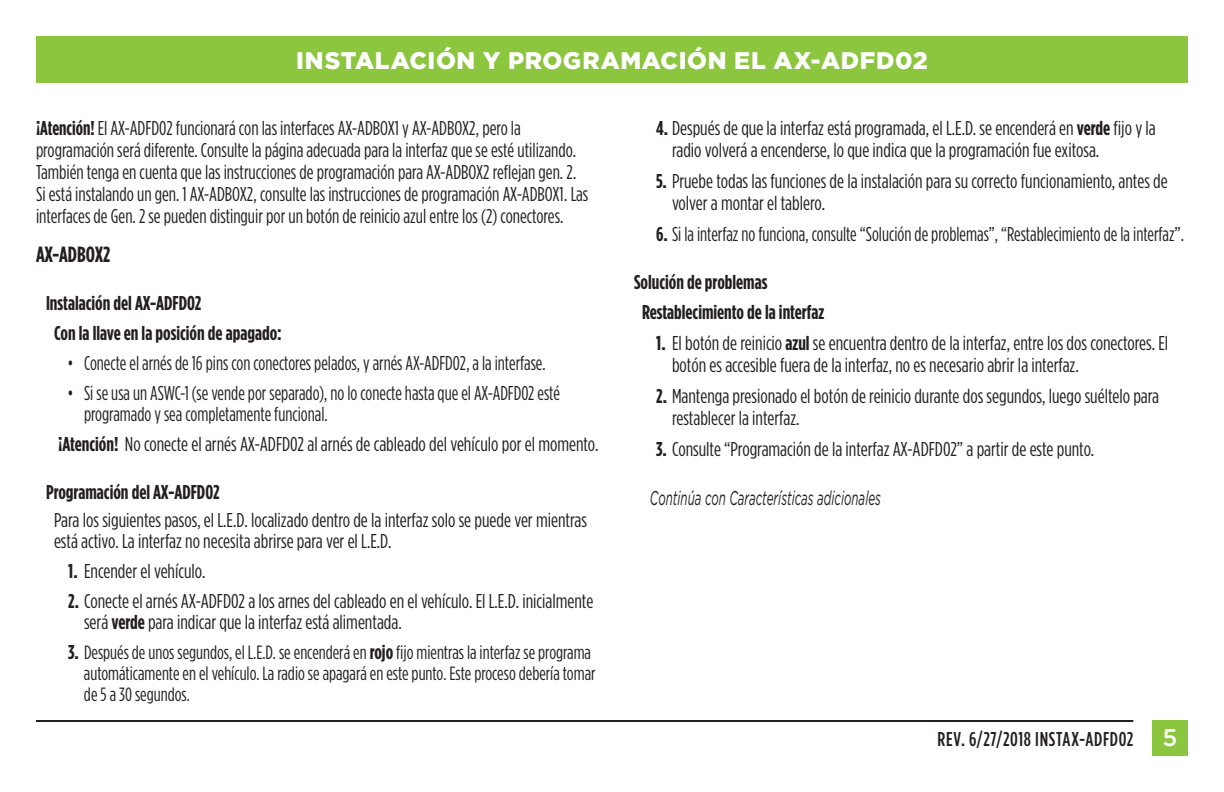
<style>
.page{position:relative;width:1224px;height:792px;background:#fff}
.page>*{position:absolute;margin:0;border:0;box-sizing:border-box;transform-origin:0 0}
.t1{font:900 24px "Gotham";letter-spacing:.025em;color:#fff}
.t2{font:700 22px "Gotham Condensed";color:#231f20}
.t3{font:20px/22px "Gotham Condensed";color:#231f20}
.t4{font:20px/21px "Gotham Condensed";color:#231f20;scale:.94 1}
.t5{font:700 20px/29.2px "Gotham Condensed";color:#231f20}
.t6{font:italic 20px "Gotham";color:#231f20;scale:.58 1}
.t7{font:500 20px "Gotham Condensed";letter-spacing:.03em;color:#231f20}
.t8{font:19.2px/21px "Gotham Condensed";color:#231f20}
.s1{font-weight:700}
.s2{font-weight:700;font-size:20px}
.s3{font-family:"Gotham";font-size:24px;color:#fff}
</style>
<div class="page">
<div style="left:36px;top:36px;width:1152px;height:46px;background:#8bc63e"></div>
<div style="left:1152px;top:720px;width:36px;height:36px;background:#8bc63e"></div>
<hr style="left:36px;top:720px;width:1097px;height:2px;background:#231f20">
<p class="t1" style="left:296px;top:46px;width:633px">INSTALACIÓN Y PROGRAMACIÓN EL AX-ADFD02</p>
<p class="t3" style="left:36px;top:117px;width:554px"><span class="s1">¡Atención!</span> El AX-ADFD02 funcionará con las interfaces AX-ADBOX1 y AX-ADBOX2, pero la programación será diferente. Consulte la página adecuada para la interfaz que se esté utilizando.<br>También tenga en cuenta que las instrucciones de programación para AX-ADBOX2 reflejan gen. 2.<br>Si está instalando un gen. 1 AX-ADBOX2, consulte las instrucciones de programación AX-ADBOX1. Las interfaces de Gen. 2 se pueden distinguir por un botón de reinicio azul entre los (2) conectores.</p>
<p class="t2" style="left:36px;top:242px;width:76px">AX-ADBOX2</p>
<p class="t5" style="left:54px;top:288px;width:229px;text-indent:-8px">Instalación del AX-ADFD02<br>Con la llave en la posición de apagado:</p>
<p class="t4" style="left:67px;top:352px;width:510px">• Conecte el arnés de 16 pins con conectores pelados, y arnés AX-ADFD02, a la interfase.</p>
<p class="t4" style="left:84px;top:382px;width:508px;text-indent:-17px">• Si se usa un ASWC-1 (se vende por separado), no lo conecte hasta que el AX-ADFD02 esté programado y sea completamente funcional.</p>
<p class="t3" style="left:58px;top:432px;width:542px"><span class="s1">¡Atención!</span> No conecte el arnés AX-ADFD02 al arnés de cableado del vehículo por el momento.</p>
<p class="t5" style="left:46px;top:477px;width:175px">Programación del AX-ADFD02</p>
<p class="t3" style="left:54px;top:509px;width:535px;line-height:21px">Para los siguientes pasos, el L.E.D. localizado dentro de la interfaz solo se puede ver mientras está activo. La interfaz no necesita abrirse para ver el L.E.D.</p>
<p class="t3" style="left:68px;top:560px;width:139px"><span class="s1">1.</span> Encender el vehículo.</p>
<p class="t3" style="left:84px;top:590px;width:511px;line-height:21px;text-indent:-16px"><span class="s1">2.</span> Conecte el arnés AX-ADFD02 a los arnes del cableado en el vehículo. El L.E.D. inicialmente será <span class="s1">verde</span> para indicar que la interfaz está alimentada.</p>
<p class="t8" style="left:84px;top:641px;width:513px;text-indent:-16px"><span class="s2">3.</span> Después de unos segundos, el L.E.D. se encenderá en <span class="s2">rojo</span> fijo mientras la interfaz se programa automáticamente en el vehículo. La radio se apagará en este punto. Este proceso debería tomar de 5 a 30 segundos.</p>
<p class="t3" style="left:672px;top:117px;width:485px;text-indent:-16px"><span class="s1">4.</span> Después de que la interfaz está programada, el L.E.D. se encenderá en <span class="s1">verde</span> fijo y la radio volverá a encenderse, lo que indica que la programación fue exitosa.</p>
<p class="t3" style="left:672px;top:170px;width:497px;text-indent:-16px"><span class="s1">5.</span> Pruebe todas las funciones de la instalación para su correcto funcionamiento, antes de volver a montar el tablero.</p>
<p class="t4" style="left:656px;top:223px;width:563px"><span class="s1">6.</span> Si la interfaz no funciona, consulte “Solución de problemas”, “Restablecimiento de la interfaz”.</p>
<p class="t5" style="left:642px;top:267px;width:184px;text-indent:-8px">Solución de problemas<br>Restablecimiento de la interfaz</p>
<p class="t3" style="left:672px;top:331px;width:498px;text-indent:-16px"><span class="s1">1.</span> El botón de reinicio <span class="s1">azul</span> se encuentra dentro de la interfaz, entre los dos conectores. El botón es accesible fuera de la interfaz, no es necesario abrir la interfaz.</p>
<p class="t3" style="left:672px;top:384px;width:489px;text-indent:-16px"><span class="s1">2.</span> Mantenga presionado el botón de reinicio durante dos segundos, luego suéltelo para restablecer la interfaz.</p>
<p class="t3" style="left:656px;top:437px;width:440px"><span class="s1">3.</span> Consulte “Programación de la interfaz AX-ADFD02” a partir de este punto.</p>
<p class="t6" style="left:650px;top:487px;width:400px">Continúa con Características adicionales</p>
<p class="t7" style="left:938px;top:728px;width:241px">REV. 6/27/2018 INSTAX-ADFD02 <span class="s3">5</span></p>
</div>
